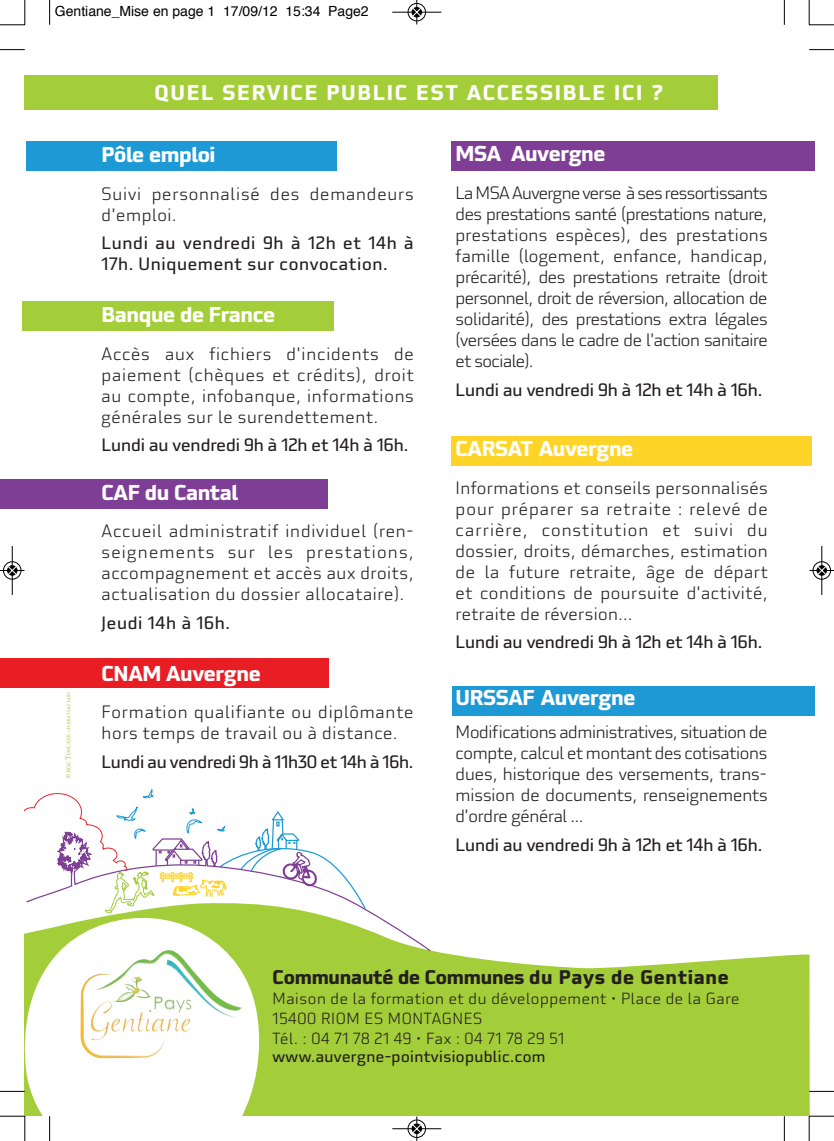
<style>
.page{position:relative;width:834px;height:1141px;background:#fff}
.page>*{position:absolute;margin:0;border:0;box-sizing:border-box;transform-origin:0 0}
.t1{font:700 21px "Utility Pro";letter-spacing:-.05em;color:#fff}
.t2{font:700 21px "Utility Pro";letter-spacing:.05em;color:#fff}
.t3{font:700 19.25px "Utility Pro";letter-spacing:-.045em;color:#231f20}
.t4{font:300 17.5px/21px "Utility Pro";color:#231f20;text-align:justify}
.t5{font:17.5px "Utility Pro";letter-spacing:-.04em;color:#231f20}
.t6{font:17.5px/21px "Utility Pro";color:#231f20}
.t7{font:300 15.75px/19.9px "Utility Pro";color:#231f20}
.t8{font:15.75px "Utility Pro";letter-spacing:-.015em;color:#231f20}
.t9{font:14px "Helvetica";color:#000}
</style>
<div class="page">
<div style="left:271px;top:950px;width:538px;height:165px;background:#a3cd39"></div>
<svg style="left:25px;top:1079px;width:246px;height:36px"></svg>
<svg style="left:25px;top:778px;width:407px;height:301px"></svg>
<svg style="left:25px;top:789px;width:342px;height:127px"></svg>
<svg style="left:65px;top:692px;width:6px;height:86px"></svg>
<div style="left:0;top:658px;width:329px;height:30px;background:#e81e24"></div>
<div style="left:0;top:479px;width:327px;height:30px;background:#7e3e95"></div>
<img style="left:80px;top:974px;width:70px;height:82px">
<div style="left:22px;top:301px;width:311px;height:30px;background:#a3cd39"></div>
<div style="left:26px;top:141px;width:310px;height:29px;background:#1d99d6"></div>
<div style="left:452px;top:686px;width:363px;height:30px;background:#1d99d6"></div>
<div style="left:450px;top:436px;width:361px;height:30px;background:#ffd429"></div>
<div style="left:450px;top:141px;width:364px;height:29px;background:#7e3e95"></div>
<div style="left:24px;top:76px;width:693px;height:34px;background:#a3cd39"></div>
<svg style="left:49px;top:0;width:1px;height:25px"></svg>
<svg style="left:0;top:49px;width:25px;height:1px"></svg>
<svg style="left:783px;top:0;width:1px;height:25px"></svg>
<svg style="left:809px;top:49px;width:24px;height:1px"></svg>
<svg style="left:49px;top:1116px;width:1px;height:25px"></svg>
<svg style="left:0;top:1091px;width:25px;height:1px"></svg>
<svg style="left:783px;top:1116px;width:1px;height:25px"></svg>
<svg style="left:809px;top:1091px;width:24px;height:1px"></svg>
<svg style="left:0;top:0;width:26px;height:26px"></svg>
<svg style="left:808px;top:0;width:25px;height:26px"></svg>
<svg style="left:0;top:1116px;width:26px;height:25px"></svg>
<svg style="left:808px;top:1116px;width:25px;height:25px"></svg>
<div style="left:407px;top:3px;width:19px;height:19px;border:1px solid #fff;border-radius:50%"></div>
<hr style="left:392px;top:12px;width:49px;height:1px;background:#000">
<div style="left:408px;top:3px;width:17px;height:18px;border:1px solid #000;border-radius:50%"></div>
<svg style="left:412px;top:0;width:9px;height:24px"></svg>
<div style="left:407px;top:1119px;width:19px;height:19px;border:1px solid #fff;border-radius:50%"></div>
<hr style="left:392px;top:1128px;width:49px;height:1px;background:#000">
<div style="left:408px;top:1120px;width:17px;height:18px;border:1px solid #000;border-radius:50%"></div>
<svg style="left:412px;top:1116px;width:9px;height:25px"></svg>
<div style="left:3px;top:561px;width:19px;height:19px;border:1px solid #fff;border-radius:50%"></div>
<hr style="left:12px;top:546px;width:1px;height:49px;background:#000">
<div style="left:3px;top:561px;width:18px;height:18px;border:1px solid #000;border-radius:50%"></div>
<svg style="left:0;top:566px;width:24px;height:9px"></svg>
<div style="left:812px;top:561px;width:19px;height:19px;border:1px solid #fff;border-radius:50%"></div>
<hr style="left:821px;top:546px;width:1px;height:49px;background:#000">
<div style="left:812px;top:561px;width:18px;height:18px;border:1px solid #000;border-radius:50%"></div>
<svg style="left:809px;top:566px;width:24px;height:9px"></svg>
<p class="t9" style="left:55px;top:5px;width:315px">Gentiane_Mise en page 1 17/09/12 15:34 Page2</p>
<p class="t2" style="left:154px;top:85px;width:510px">QUEL SERVICE PUBLIC EST ACCESSIBLE ICI ?</p>
<p class="t1" style="left:101px;top:147px;width:116px">Pôle emploi</p>
<p class="t4" style="left:101px;top:185px;width:314px">Suivi personnalisé des demandeurs d'emploi.</p>
<p class="t6" style="left:101px;top:235px;width:314px">Lundi au vendredi 9h à 12h et 14h à<br>17h. Uniquement sur convocation.</p>
<p class="t1" style="left:101px;top:307px;width:176px">Banque de France</p>
<p class="t4" style="left:101px;top:345px;width:314px">Accès aux fichiers d'incidents de paiement (chèques et crédits), droit au compte, infobanque, informations générales sur le surendettement.</p>
<p class="t5" style="left:101px;top:439px;width:309px">Lundi au vendredi 9h à 12h et 14h à 16h.</p>
<p class="t1" style="left:101px;top:484px;width:139px">CAF du Cantal</p>
<p class="t4" style="left:101px;top:523px;width:314px">Accueil administratif individuel (ren&shy;seignements sur les prestations, accompagnement et accès aux droits, actualisation du dossier allocataire).</p>
<p class="t6" style="left:101px;top:614px;width:131px">Jeudi 14h à 16h.</p>
<p class="t1" style="left:101px;top:665px;width:161px">CNAM Auvergne</p>
<p class="t4" style="left:101px;top:704px;width:314px">Formation qualifiante ou diplômante hors temps de travail ou à distance.</p>
<p class="t5" style="left:101px;top:755px;width:314px">Lundi au vendredi 9h à 11h30 et 14h à 16h.</p>
<p class="t1" style="left:455px;top:146px;width:152px">MSA Auvergne</p>
<p class="t4" style="left:455px;top:185px;width:314px">La MSA Auvergne verse à ses ressortissants des prestations santé (prestations nature, prestations espèces), des prestations famille (logement, enfance, handicap, précarité), des prestations retraite (droit personnel, droit de réversion, allocation de solidarité), des prestations extra légales (versées dans le cadre de l'action sanitaire et sociale).</p>
<p class="t5" style="left:455px;top:383px;width:309px">Lundi au vendredi 9h à 12h et 14h à 16h.</p>
<p class="t1" style="left:455px;top:441px;width:180px">CARSAT Auvergne</p>
<p class="t4" style="left:455px;top:479px;width:314px">Informations et conseils personnalisés pour préparer sa retraite : relevé de carrière, constitution et suivi du dossier, droits, démarches, estimation de la future retraite, âge de départ et conditions de poursuite d'activité, retraite de réversion…</p>
<p class="t5" style="left:455px;top:636px;width:309px">Lundi au vendredi 9h à 12h et 14h à 16h.</p>
<p class="t1" style="left:455px;top:690px;width:182px">URSSAF Auvergne</p>
<p class="t4" style="left:455px;top:724px;width:314px">Modifications administratives, situation de compte, calcul et montant des cotisations dues, historique des versements, trans&shy;mission de documents, renseignements d'ordre général ...</p>
<p class="t5" style="left:455px;top:838px;width:309px">Lundi au vendredi 9h à 12h et 14h à 16h.</p>
<p class="t3" style="left:272px;top:970px;width:458px">Communauté de Communes du Pays de Gentiane</p>
<p class="t7" style="left:272px;top:990px;width:469px">Maison de la formation et du développement • Place de la Gare<br>15400 RIOM ES MONTAGNES<br>Tél. : 04 71 78 21 49 • Fax : 04 71 78 29 51</p>
<p class="t8" style="left:272px;top:1051px;width:275px">www.auvergne-pointvisiopublic.com</p>
</div>
